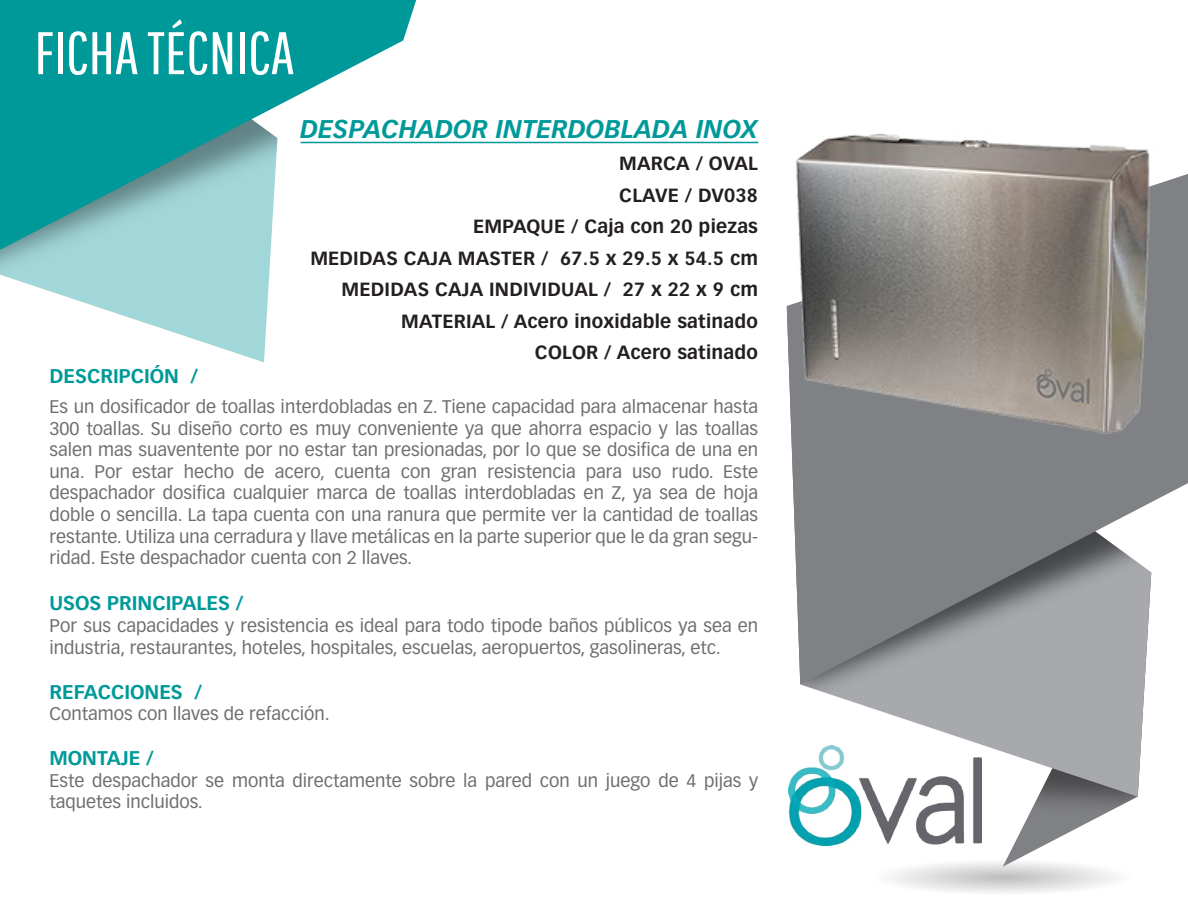
<style>
.page{position:relative;width:1188px;height:918px;background:#fff}
.page>*{position:absolute;margin:0;border:0;box-sizing:border-box;transform-origin:0 0}
.t1{font:italic 700 25.2px "Vectora LH";color:#099}
.t2{font:700 19.5px "Vectora LT Std";color:#099}
.t3{font:700 18.75px/31.5px "Vectora LT Std";letter-spacing:.01em;color:#231f20;text-align:right}
.t4{font:18px/21.6px "Vectora LH";color:#6d6e70}
</style>
<div class="page">
<svg style="left:892px;top:862px;width:223px;height:31px"></svg>
<svg style="left:1003px;top:851px;width:112px;height:16px"></svg>
<img style="left:1010px;top:797px;width:127px;height:54px">
<svg style="left:788px;top:739px;width:354px;height:58px;fill:#a7a9ac"></svg>
<img style="left:800px;top:684px;width:345px;height:55px">
<svg style="left:792px;top:174px;width:396px;height:510px;background:#949698"></svg>
<img style="left:0;top:250px;width:271px;height:102px">
<svg style="left:0;top:0;width:416px;height:250px;fill:#099"></svg>
<img style="left:789px;top:746px;width:193px;height:99px">
<svg style="left:38px;top:32px;width:15px;height:42px"></svg>
<hr style="left:58px;top:32px;width:4px;height:42px;background:#fff">
<svg style="left:69px;top:31px;width:68px;height:44px"></svg>
<svg style="left:148px;top:19px;width:59px;height:56px"></svg>
<svg style="left:213px;top:32px;width:19px;height:42px"></svg>
<div style="left:240px;top:32px;width:5px;height:42px;background:#fff"></div>
<svg style="left:251px;top:31px;width:42px;height:44px"></svg>
<hr style="left:301px;top:142px;width:457px;height:1px;background:#099">
<img style="left:786px;top:133px;width:374px;height:337px">
<h1 class="t1" style="left:300px;top:114px;width:460px">DESPACHADOR INTERDOBLADA INOX</h1>
<p class="t3" style="left:310px;top:148px;width:449px">MARCA / OVAL<br>CLAVE / DV038<br>EMPAQUE / Caja con 20 piezas<br>MEDIDAS CAJA MASTER / 67.5 x 29.5 x 54.5 cm<br>MEDIDAS CAJA INDIVIDUAL / 27 x 22 x 9 cm<br>MATERIAL / Acero inoxidable satinado<br>COLOR / Acero satinado</p>
<p class="t4" style="left:49px;top:396px;width:710px;text-align:justify">Es un dosificador de toallas interdobladas en Z. Tiene capacidad para almacenar hasta 300 toallas. Su diseño corto es muy conveniente ya que ahorra espacio y las toallas salen mas suaventente por no estar tan presionadas, por lo que se dosifica de una en una. Por estar hecho de acero, cuenta con gran resistencia para uso rudo. Este despachador dosifica cualquier marca de toallas interdobladas en Z, ya sea de hoja doble o sencilla. La tapa cuenta con una ranura que permite ver la cantidad de toallas restante. Utiliza una cerradura y llave metálicas en la parte superior que le da gran segu&shy;ridad. Este despachador cuenta con 2 llaves.</p>
<p class="t2" style="left:49px;top:592px;width:195px">USOS PRINCIPALES /</p>
<p class="t4" style="left:49px;top:615px;width:710px">Por sus capacidades y resistencia es ideal para todo tipode baños públicos ya sea en industria, restaurantes, hoteles, hospitales, escuelas, aeropuertos, gasolineras, etc.</p>
<p class="t2" style="left:49px;top:680px;width:154px">REFACCIONES /</p>
<p class="t4" style="left:49px;top:703px;width:282px">Contamos con llaves de refacción.</p>
<p class="t2" style="left:49px;top:746px;width:106px">MONTAJE /</p>
<p class="t4" style="left:49px;top:770px;width:710px">Este despachador se monta directamente sobre la pared con un juego de 4 pijas y taquetes incluidos.</p>
<p class="t2" style="left:49px;top:365px;width:150px">DESCRIPCIÓN /</p>
</div>
